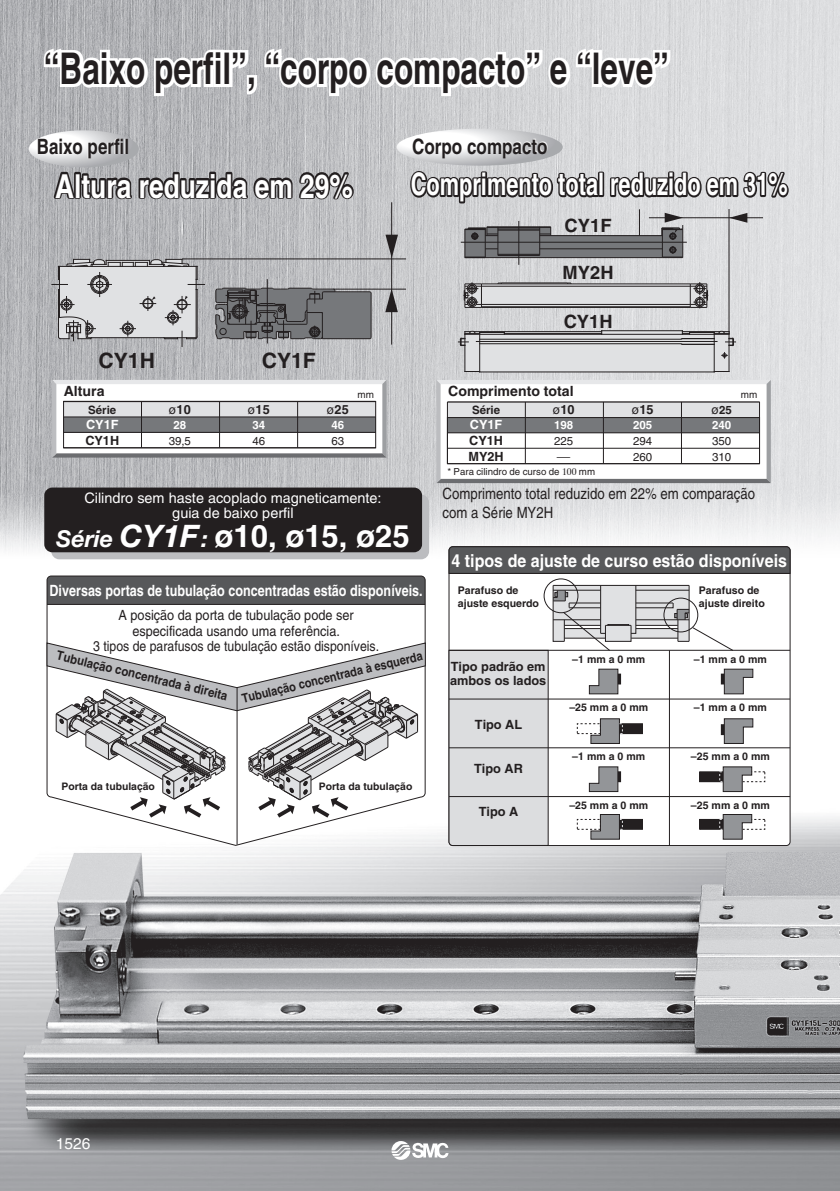
<style>
.page{position:relative;width:840px;height:1191px;background:#fff}
.page>*{position:absolute;margin:0;border:0;box-sizing:border-box;transform-origin:0 0}
.t1{font:700 43.8px "Helvetica";color:#231f20;scale:.72 1}
.t2{font:700 33px "Helvetica";color:#fff;scale:.8 1}
.t3{font:700 31px "Helvetica";color:#fff;scale:.7 1}
.t4{font:700 31px "Helvetica";color:#fff}
.t5{font:700 21.2px "Helvetica";color:#231f20;scale:.81 1}
.t6{font:700 21.2px "Helvetica";color:#231f20;scale:.8 1}
.t7{font:700 21.2px "Helvetica";color:#231f20}
.t8{font:700 18.4px "Helvetica";color:#231f20}
.t9{font:700 17.8px "Helvetica";color:#fff;scale:.9 1}
.t10{font:15.6px/18.6px "Helvetica";color:#231f20;scale:.85 1}
.t11{font:700 15.6px "Helvetica";color:#fff;scale:.81 1}
.t12{font:15.6px "Helvetica";color:#fff}
.t13{font:14.4px/15.6px "Helvetica";color:#fff;text-align:center}
.t14{font:14.2px/15.6px "Helvetica";color:#231f20;text-align:center;scale:.9 1}
.t15{font:700 14.2px "Helvetica";color:#231f20}
.t16{font:700 12.8px/14px "Helvetica";color:#231f20}
.t17{font:700 12.6px "Helvetica";color:#231f20;scale:.87 1}
.t18{font:700 12.6px "Helvetica";color:#231f20;scale:.9 1}
.t19{font:700 12.6px/15.8px "Helvetica";color:#231f20;text-align:justify}
.t20{font:700 12.6px/15.8px "Helvetica";color:#fff}
.t21{font:11.4px/15.8px "Helvetica";color:#231f20;text-align:justify}
.t22{font:700 11.4px/15.8px "Helvetica";color:#fff}
.t23{font:700 11.4px "Helvetica";color:#231f20}
.t24{font:700 10.6px/12.6px "Helvetica";color:#231f20}
.t25{font:700 10.4px "Helvetica";color:#231f20}
.t26{font:9.8px "Helvetica";color:#231f20}
.t27{font:9.6px "Helvetica";color:#231f20}
.s1{font-weight:400}
.s2{font-weight:400;color:#231f20}
.s3{color:#fff}
.s4{font-weight:700;color:#fff}
.s5{color:#231f20}
.s6{font-size:12.6px}
.s7{font-weight:700}
.s8{font-family:"Helvetica Neue LT Std";font-style:italic;font-size:23.2px}
.s9{font-family:"Helvetica Neue LT Std";font-style:italic}
</style>
<div class="page">
<img style="left:0;top:0;width:839px;height:601px">
<img style="left:0;top:601px;width:839px;height:590px">
<svg style="left:52px;top:380px;width:334px;height:77px"></svg>
<hr style="left:63px;top:416px;width:312px;height:1px;background:#231f20">
<hr style="left:63px;top:432px;width:312px;height:1px;background:#231f20">
<hr style="left:63px;top:447px;width:312px;height:1px;background:#231f20">
<hr style="left:141px;top:401px;width:1px;height:47px;background:#231f20">
<hr style="left:219px;top:401px;width:1px;height:47px;background:#231f20">
<hr style="left:297px;top:401px;width:1px;height:47px;background:#231f20">
<div style="left:47px;top:576px;width:378px;height:221px;background:#fff;border-radius:4px"></div>
<div style="left:47px;top:576px;width:378px;height:28px;background:#57585a"></div>
<hr style="left:47px;top:604px;width:378px;height:1px;background:#231f20">
<svg style="left:46px;top:642px;width:380px;height:175px"></svg>
<hr style="left:236px;top:687px;width:1px;height:157px;background:#231f20">
<div style="left:449px;top:547px;width:340px;height:298px;background:#fff;border-radius:4px"></div>
<hr style="left:449px;top:698px;width:340px;height:1px;background:#231f20">
<hr style="left:449px;top:747px;width:340px;height:1px;background:#231f20">
<hr style="left:449px;top:796px;width:340px;height:1px;background:#231f20">
<svg style="left:448px;top:546px;width:342px;height:28px;background:#535355"></svg>
<hr style="left:449px;top:650px;width:340px;height:1px;background:#231f20">
<svg style="left:51px;top:494px;width:378px;height:65px;background:#b6b7b9"></svg>
<div style="left:44px;top:487px;width:378px;height:65px;background:#231f20;border-radius:8px"></div>
<div style="left:543px;top:578px;width:35px;height:35px;border:1px solid #231f20;border-radius:50%"></div>
<svg style="left:448px;top:585px;width:305px;height:261px"></svg>
<svg style="left:29px;top:45px;width:760px;height:327px;background:#bcbcbf"></svg>
<svg style="left:391px;top:1141px;width:57px;height:18px"></svg>
<svg style="left:436px;top:380px;width:335px;height:103px"></svg>
<p class="t1" style="left:44px;top:42px;width:869px">“Baixo perfil”, “corpo compacto” e “leve”</p>
<p class="t6" style="left:37px;top:134px;width:117px">Baixo perfil</p>
<p class="t5" style="left:412px;top:133px;width:169px">Corpo compacto</p>
<p class="t2" style="left:55px;top:166px;width:374px">Altura reduzida em 29%</p>
<p class="t3" style="left:410px;top:166px;width:539px">Comprimento total reduzido em 31%</p>
<p class="t8" style="left:564px;top:214px;width:48px">CY1F</p>
<p class="t8" style="left:562px;top:261px;width:52px">MY2H</p>
<p class="t7" style="left:98px;top:347px;width:58px">CY1H</p>
<p class="t7" style="left:261px;top:347px;width:56px">CY1F</p>
<p class="t8" style="left:563px;top:310px;width:50px">CY1H</p>
<p class="t15" style="left:64px;top:383px;width:42px">Altura</p>
<p class="t15" style="left:448px;top:383px;width:127px">Comprimento total</p>
<p class="t26" style="left:357px;top:389px;width:18px">mm</p>
<p class="t19" style="left:248px;top:401px;width:23px"><span class="s1">ø</span>15</p>
<p class="t22" style="left:252px;top:417px;width:14px">34<br><span class="s2">46</span></p>
<p class="t19" style="left:327px;top:401px;width:23px"><span class="s1">ø</span>25</p>
<p class="t22" style="left:331px;top:417px;width:14px">46<br><span class="s2">63</span></p>
<p class="t19" style="left:468px;top:417px;width:37px"><span class="s3">CY1F </span>CY1H MY2H</p>
<p class="t19" style="left:169px;top:401px;width:23px"><span class="s1">ø</span>10</p>
<p class="t21" style="left:168px;top:417px;width:24px;text-align:center"><span class="s4">28<br></span>39,5</p>
<p class="t23" style="left:88px;top:403px;width:30px">Série</p>
<p class="t23" style="left:472px;top:403px;width:30px">Série</p>
<p class="t20" style="left:85px;top:417px;width:35px">CY1F<br><span class="s5">CY1H</span></p>
<p class="t19" style="left:552px;top:401px;width:23px"><span class="s1">ø</span>10</p>
<p class="t22" style="left:554px;top:417px;width:21px">198<br><span class="s2">225</span></p>
<p class="t19" style="left:631px;top:401px;width:23px"><span class="s1">ø</span>15</p>
<p class="t21" style="left:632px;top:417px;width:21px"><span class="s4">205<br></span>294<br>260</p>
<p class="t21" style="left:711px;top:402px;width:22px"><span class="s6">ø</span><span class="s7">25<br></span><span class="s4">240<br></span>350<br>310</p>
<p class="t26" style="left:740px;top:389px;width:18px">mm</p>
<p class="t13" style="left:84px;top:490px;width:298px">Cilindro sem haste acoplado magneticamente: guia de baixo perfil</p>
<p class="t4" style="left:56px;top:516px;width:354px"><span class="s8">Série</span> <span class="s9">CY1F</span><span class="s8">:</span> ø10, ø15, ø25</p>
<p class="t11" style="left:49px;top:581px;width:462px">Diversas portas de tubulação concentradas estão disponíveis.</p>
<p class="t14" style="left:93px;top:607px;width:319px">A posição da porta de tubulação pode ser especificada usando uma referência.<br>3 tipos de parafusos de tubulação estão disponíveis.</p>
<p class="t18" style="left:58px;top:648px;width:196px;rotate:13deg">Tubulação concentrada à direita</p>
<p class="t17" style="left:240px;top:690px;width:214px;rotate:-13deg">Tubulação concentrada à esquerda</p>
<p class="t25" style="left:61px;top:779px;width:95px">Porta da tubulação</p>
<p class="t25" style="left:319px;top:779px;width:95px">Porta da tubulação</p>
<p class="t27" style="left:447px;top:465px;width:114px">* Para cilindro de curso de</p>
<p class="t27" style="left:578px;top:465px;width:18px">mm</p>
<p class="t10" style="left:442px;top:484px;width:369px">Comprimento total reduzido em 22% em comparação com a Série MY2H</p>
<p class="t9" style="left:451px;top:550px;width:374px">4 tipos de ajuste de curso estão disponíveis</p>
<p class="t24" style="left:457px;top:584px;width:83px">Parafuso de ajuste esquerdo</p>
<p class="t24" style="left:698px;top:584px;width:67px">Parafuso de ajuste direito</p>
<p class="t16" style="left:450px;top:659px;width:98px">Tipo padrão em ambos os lados</p>
<p class="t16" style="left:474px;top:717px;width:49px">Tipo AL</p>
<p class="t16" style="left:474px;top:761px;width:50px">Tipo AR</p>
<p class="t16" style="left:478px;top:804px;width:41px">Tipo A</p>
<p class="t24" style="left:572px;top:652px;width:74px">–1 mm a 0 mm</p>
<p class="t24" style="left:693px;top:652px;width:74px">–1 mm a 0 mm</p>
<p class="t24" style="left:569px;top:701px;width:80px">–25 mm a 0 mm</p>
<p class="t24" style="left:693px;top:701px;width:74px">–1 mm a 0 mm</p>
<p class="t24" style="left:572px;top:749px;width:74px">–1 mm a 0 mm</p>
<p class="t24" style="left:690px;top:749px;width:80px">–25 mm a 0 mm</p>
<p class="t24" style="left:569px;top:798px;width:80px">–25 mm a 0 mm</p>
<p class="t24" style="left:690px;top:798px;width:80px">–25 mm a 0 mm</p>
<p class="t12" style="left:56px;top:1134px;width:36px">1526</p>
</div>
